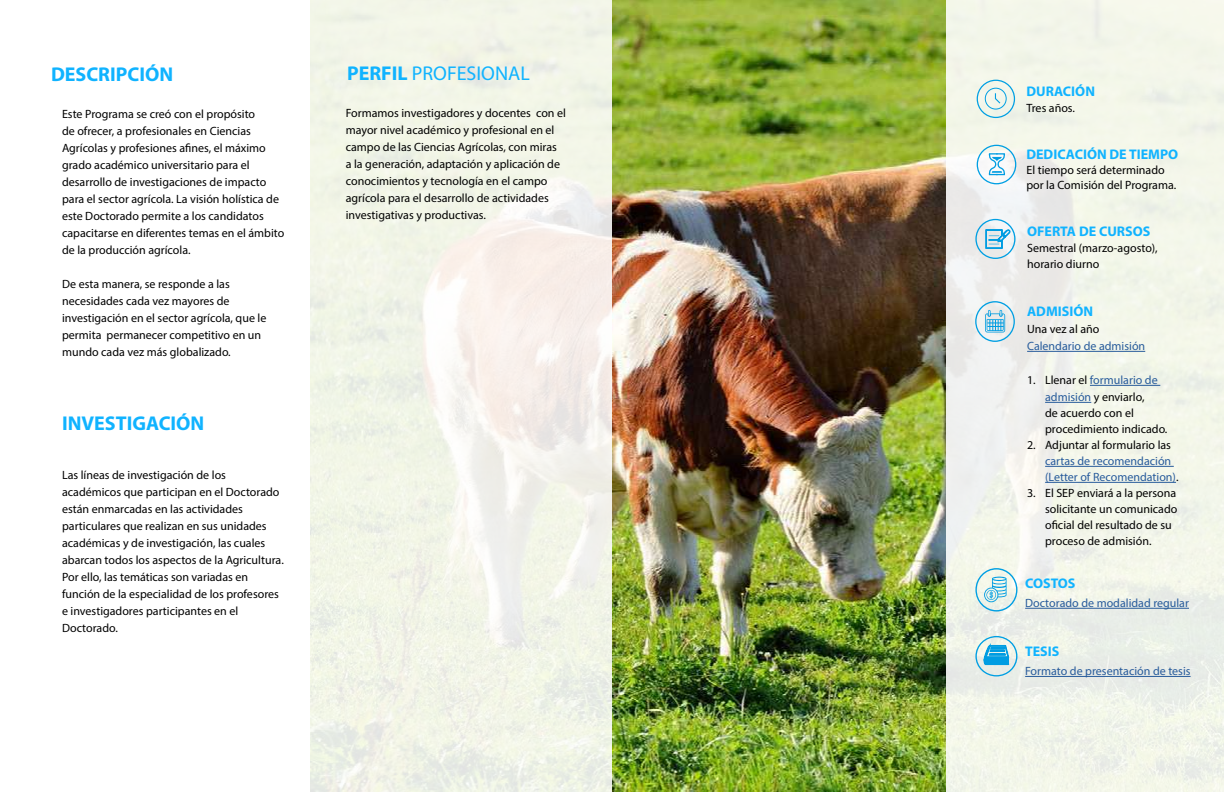
<style>
.page{position:relative;width:1224px;height:792px;background:#fff}
.page>*{position:absolute;margin:0;border:0;box-sizing:border-box;transform-origin:0 0}
.t1{font:700 20px "Myriad Pro";color:#10b3ff}
.t2{font:20px "Myriad Pro";color:#10b3ff}
.t3{font:700 14px "Myriad Pro";color:#10b3ff}
.t4{font:12px/17px "Myriad Pro";color:#000}
.t5{font:12px/16px "Myriad Pro";color:#275b9b}
.s1{font-weight:700}
.s2{color:#275b9b}
.s3{color:#000}
</style>
<div class="page">
<img style="left:612px;top:0;width:335px;height:792px">
<div style="left:947px;top:0;width:277px;height:792px;background:linear-gradient(to right,#eef1ec,#f2f6e9)"></div>
<svg style="left:310px;top:0;width:302px;height:792px;background:#f2f3e8"></svg>
<div style="left:977px;top:80px;width:38px;height:38px;border:1px solid #009fe3;border-radius:50%"></div>
<div style="left:985px;top:88px;width:22px;height:21px;border:1px solid #009fe3;border-radius:50%"></div>
<svg style="left:994px;top:92px;width:8px;height:13px"></svg>
<hr style="left:1027px;top:351px;width:118px;height:1px;background:#275b9b">
<hr style="left:1090px;top:385px;width:70px;height:1px;background:#275b9b">
<hr style="left:1045px;top:402px;width:46px;height:1px;background:#275b9b">
<hr style="left:1045px;top:466px;width:129px;height:1px;background:#275b9b">
<hr style="left:1045px;top:482px;width:131px;height:1px;background:#275b9b">
<hr style="left:1025px;top:608px;width:164px;height:1px;background:#275b9b">
<hr style="left:1025px;top:676px;width:166px;height:1px;background:#275b9b">
<div style="left:975px;top:301px;width:40px;height:41px;border:1px solid #009fe3;border-radius:50%"></div>
<svg style="left:985px;top:310px;width:20px;height:22px"></svg>
<div style="left:975px;top:219px;width:41px;height:40px;border:1px solid #009fe3;border-radius:50%"></div>
<svg style="left:985px;top:229px;width:25px;height:20px"></svg>
<div style="left:977px;top:145px;width:39px;height:39px;border:1px solid #009fe3;border-radius:50%"></div>
<svg style="left:988px;top:153px;width:18px;height:23px"></svg>
<div style="left:975px;top:568px;width:42px;height:44px;border:1px solid #009fe3;border-radius:50%"></div>
<svg style="left:984px;top:577px;width:23px;height:25px"></svg>
<div style="left:975px;top:636px;width:42px;height:40px;border:1px solid #009fe3;border-radius:50%"></div>
<svg style="left:983px;top:645px;width:26px;height:20px"></svg>
<h1 class="t1" style="left:51px;top:61px;width:124px">DESCRIPCIÓN</h1>
<p class="t4" style="left:62px;top:106px;width:224px">Este Programa se creó con el propósito<br>de ofrecer, a profesionales en Ciencias Agrícolas y profesiones afines, el máximo grado académico universitario para el desarrollo de investigaciones de impacto para el sector agrícola. La visión holística de este Doctorado permite a los candidatos capacitarse en diferentes temas en el ámbito de la producción agrícola.</p>
<p class="t4" style="left:62px;top:276px;width:206px">De esta manera, se responde a las necesidades cada vez mayores de investigación en el sector agrícola, que le permita permanecer competitivo en un mundo cada vez más globalizado.</p>
<h1 class="t1" style="left:62px;top:410px;width:144px">INVESTIGACIÓN</h1>
<p class="t4" style="left:62px;top:467px;width:223px">Las líneas de investigación de los académicos que participan en el Doctorado están enmarcadas en las actividades particulares que realizan en sus unidades académicas y de investigación, las cuales abarcan todos los aspectos de la Agricultura.<br>Por ello, las temáticas son variadas en función de la especialidad de los profesores e investigadores participantes en el Doctorado.</p>
<h1 class="t2" style="left:347px;top:61px;width:184px"><span class="s1">PERFIL</span> PROFESIONAL</h1>
<p class="t4" style="left:346px;top:104px;width:222px">Formamos investigadores y docentes con el mayor nivel académico y profesional en el campo de las Ciencias Agrícolas, con miras<br>a la generación, adaptación y aplicación de conocimientos y tecnología en el campo agrícola para el desarrollo de actividades investigativas y productivas.</p>
<p class="t3" style="left:1026px;top:82px;width:70px">DURACIÓN</p>
<p class="t4" style="left:1026px;top:99px;width:50px">Tres años.</p>
<p class="t3" style="left:1026px;top:145px;width:153px">DEDICACIÓN DE TIEMPO</p>
<p class="t4" style="left:1026px;top:162px;width:151px;line-height:15px">El tiempo será determinado por la Comisión del Programa.</p>
<p class="t3" style="left:1027px;top:222px;width:125px">OFERTA DE CURSOS</p>
<p class="t4" style="left:1027px;top:239px;width:132px;line-height:16px">Semestral (marzo-agosto), horario diurno</p>
<p class="t3" style="left:1027px;top:302px;width:68px">ADMISIÓN</p>
<p class="t4" style="left:1027px;top:320px;width:74px">Una vez al año</p>
<p class="t5" style="left:1027px;top:338px;width:120px">Calendario de admisión</p>
<p class="t4" style="left:1045px;top:372px;width:124px;line-height:16.3px;text-indent:-18px">1. Llenar el <span class="s2">formulario de admisión</span> y enviarlo,<br>de acuerdo con el procedimiento indicado.</p>
<p class="t4" style="left:1027px;top:436px;width:145px">2. Adjuntar al formulario las</p>
<p class="t5" style="left:1045px;top:453px;width:135px">cartas de recomendación (Letter of Recomendation)<span class="s3">.</span></p>
<p class="t4" style="left:1045px;top:485px;width:134px;line-height:16px;text-indent:-18px">3. El SEP enviará a la persona solicitante un comunicado oficial del resultado de su proceso de admisión.</p>
<p class="t3" style="left:1025px;top:574px;width:52px">COSTOS</p>
<p class="t5" style="left:1025px;top:595px;width:165px">Doctorado de modalidad regular</p>
<p class="t3" style="left:1025px;top:642px;width:36px">TESIS</p>
<p class="t5" style="left:1025px;top:663px;width:167px">Formato de presentación de tesis</p>
</div>
